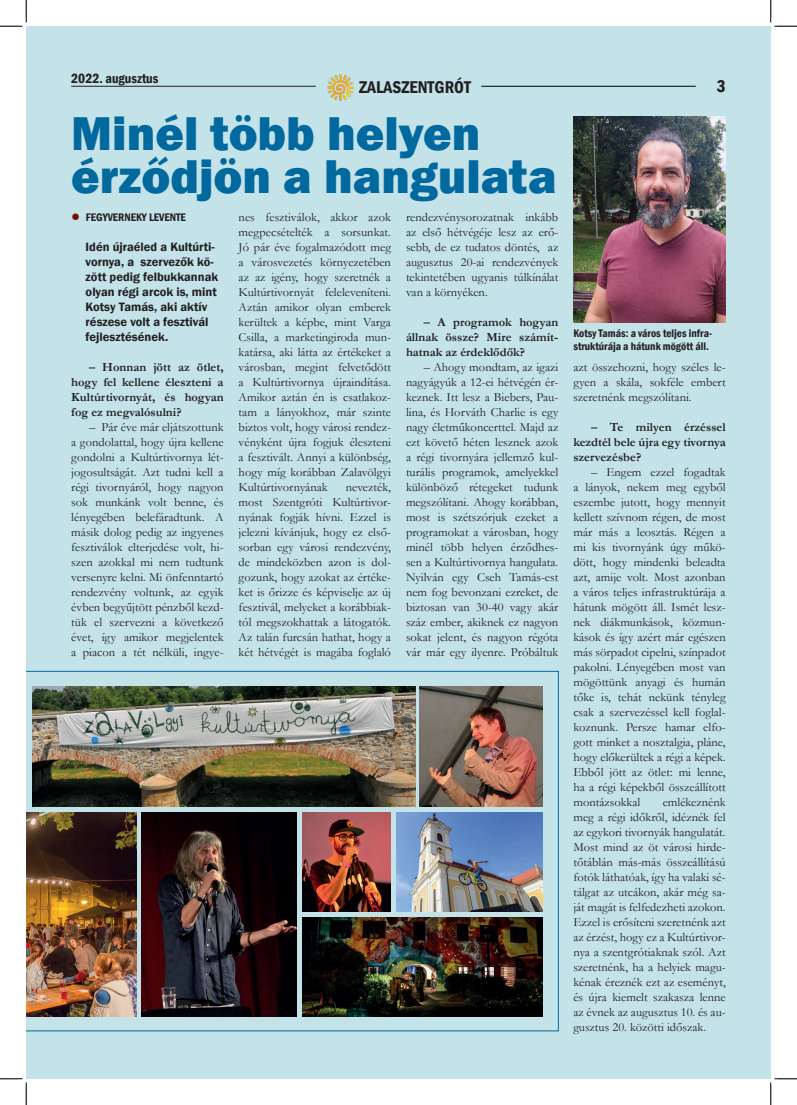
<style>
.page{position:relative;width:797px;height:1105px;background:#fff}
.page>*{position:absolute;margin:0;border:0;box-sizing:border-box;transform-origin:0 0}
.Főcím{font:800 48.75px/42.5px "Franklin Gothic";color:#02699e}
.t1{font:600 condensed 17.5px "Franklin Gothic";color:#231f20}
.t2{font:600 condensed 13.75px "Franklin Gothic";color:#231f20}
.Törzsszöveg{font:12.5px/15px "Garamond";color:#231f20;text-align:justify}
.Törzsszöveg-2{font:700 12.5px/15px "Garamond";color:#231f20;text-align:justify}
.Lead{font:600 12.5px/15px "Franklin Gothic";color:#231f20}
.Képaláírás{font:600 condensed 11.25px/12.5px "Franklin Gothic";color:#231f20}
.s1{font-family:"Garamond";font-weight:400;font-stretch:normal;font-size:15px;color:#771009}
</style>
<div class="page">
<div style="left:26px;top:26px;width:744px;height:1053px;background:#c3e3e9"></div>
<svg style="left:26px;top:671px;width:533px;height:360px"></svg>
<img style="left:573px;top:116px;width:152px;height:206px">
<img style="left:33px;top:686px;width:382px;height:120px">
<img style="left:302px;top:813px;width:89px;height:98px">
<img style="left:396px;top:813px;width:146px;height:98px">
<img style="left:26px;top:812px;width:110px;height:204px">
<img style="left:141px;top:812px;width:156px;height:204px">
<img style="left:420px;top:686px;width:122px;height:120px">
<img style="left:302px;top:917px;width:241px;height:99px">
<img style="left:327px;top:74px;width:27px;height:27px">
<hr style="left:71px;top:86px;width:245px;height:1px;background:#231f20">
<hr style="left:481px;top:86px;width:214px;height:1px;background:#000">
<svg style="left:0;top:0;width:27px;height:27px"></svg>
<svg style="left:0;top:1078px;width:27px;height:27px"></svg>
<svg style="left:770px;top:0;width:27px;height:27px"></svg>
<svg style="left:770px;top:1078px;width:27px;height:27px"></svg>
<p class="t2" style="left:71px;top:69px;width:89px">2022. augusztus</p>
<h2 class="t1" style="left:359px;top:75px;width:113px">ZALASZENTGRÓT</h2>
<p class="Főcím" style="left:71px;top:113px;width:487px">Minél több helyen érződjön a hangulata</p>
<h2 class="t1" style="left:716px;top:74px;width:10px">3</h2>
<p class="Képaláírás" style="left:71px;top:211px;width:116px"><span class="s1">●</span> FEGYVERNEKY LEVENTE</p>
<p class="Lead" style="left:86px;top:240px;width:134px">Idén újraéled a Kultúrti&shy;vornya, a szervezők kö&shy;zött pedig felbukkannak olyan régi arcok is, mint<br>Kotsy Tamás, aki aktív részese volt a fesztivál fejlesztésének.</p>
<p class="Törzsszöveg-2" style="left:71px;top:360px;width:154px;text-indent:18px">– Honnan jött az ötlet, hogy fel kellene éleszteni a Kultúrtivornyát, és hogyan fog ez megvalósulni?</p>
<p class="Törzsszöveg" style="left:71px;top:419px;width:154px;text-indent:18px">– Pár éve már eljátszottunk a gondolattal, hogy újra kellene gondolni a Kultúrtivornya lét&shy;jogosultságát. Azt tudni kell a régi tivornyáról, hogy nagyon sok munkánk volt benne, és lényegében belefáradtunk. A másik dolog pedig az ingyenes fesztiválok elterjedése volt, hi&shy;szen azokkal mi nem tudtunk versenyre kelni. Mi önfenntartó rendezvény voltunk, az egyik évben begyűjtött pénzből kezd&shy;tük el szervezni a következő évet, így amikor megjelentek a piacon a tét nélküli, ingye-</p>
<p class="Törzsszöveg" style="left:239px;top:209px;width:154px">nes fesztiválok, akkor azok megpecsételték a sorsunkat.<br>Jó pár éve fogalmazódott meg a városvezetés környezetében az az igény, hogy szeretnék a Kultúrtivornyát feleleveníteni.<br>Aztán amikor olyan emberek kerültek a képbe, mint Varga Csilla, a marketingiroda mun&shy;katársa, aki látta az értékeket a városban, megint felvetődött a Kultúrtivornya újraindítása.<br>Amikor aztán én is csatlakoz&shy;tam a lányokhoz, már szinte biztos volt, hogy városi rendez&shy;vényként újra fogjuk éleszteni a fesztivált. Annyi a különbség, hogy míg korábban Zalavölgyi Kultúrtivornyának</p>
<p class="Törzsszöveg" style="left:239px;top:479px;width:154px;text-indent:107px">nevezték, most Szentgróti Kultúrtivor&shy;nyának fogják hívni. Ezzel is jelezni kívánjuk, hogy ez első&shy;sorban egy városi rendezvény, de mindeközben azon is dol&shy;gozunk, hogy azokat az értéke&shy;ket is őrizze és képviselje az új fesztivál, melyeket a korábbiak&shy;tól megszokhattak a látogatók.<br>Az talán furcsán hathat, hogy a két hétvégét is magába foglaló</p>
<p class="Törzsszöveg" style="left:406px;top:209px;width:154px">rendezvénysorozatnak inkább az első hétvégéje lesz az erő&shy;sebb, de ez tudatos döntés, az augusztus 20-ai rendezvények tekintetében ugyanis túlkínálat van a környéken.</p>
<p class="Törzsszöveg-2" style="left:406px;top:314px;width:154px;text-indent:18px">– A programok hogyan állnak össze? Mire számít&shy;hatnak az érdeklődők?</p>
<p class="Törzsszöveg" style="left:406px;top:359px;width:154px;text-indent:18px">– Ahogy mondtam, az igazi nagyágyúk a 12-ei hétvégén ér&shy;keznek. Itt lesz a Biebers, Pau&shy;lina, és Horváth Charlie is egy nagy életműkoncerttel. Majd az ezt követő héten lesznek azok a régi tivornyára jellemző kul&shy;turális programok, amelyekkel különböző rétegeket tudunk megszólítani. Ahogy korábban, most is szétszórjuk ezeket a programokat a városban, hogy minél több helyen érződhes&shy;sen a Kultúrtivornya hangulata.<br>Nyilván egy Cseh Tamás-est nem fog bevonzani ezreket, de biztosan van 30-40 vagy akár száz ember, akiknek ez nagyon sokat jelent, és nagyon régóta vár már egy ilyenre. Próbáltuk</p>
<p class="Törzsszöveg" style="left:573px;top:359px;width:154px">azt összehozni, hogy széles le&shy;gyen a skála, sokféle embert szeretnénk megszólítani.</p>
<p class="Képaláírás" style="left:573px;top:327px;width:140px">Kotsy Tamás: a város teljes infra&shy;struktúrája a hátunk mögött áll.</p>
<p class="Törzsszöveg-2" style="left:573px;top:419px;width:154px;text-indent:18px">– Te milyen érzéssel kezdtél bele újra egy tivornya szervezésbe?</p>
<p class="Törzsszöveg" style="left:573px;top:464px;width:154px;text-indent:18px">– Engem ezzel fogadtak a lányok, nekem meg egyből eszembe jutott, hogy mennyit kellett szívnom régen, de most már más a leosztás. Régen a mi kis tivornyánk úgy műkö&shy;dött, hogy mindenki beleadta azt, amije volt. Most azonban a város teljes infrastruktúrája a hátunk mögött áll. Ismét lesz&shy;nek diákmunkások, közmun&shy;kások és így azért már egészen más sörpadot cipelni, színpadot pakolni. Lényegében most van mögöttünk anyagi és humán tőke is, tehát nekünk tényleg csak a szervezéssel kell foglal&shy;koznunk. Persze hamar elfo&shy;gott minket a nosztalgia, pláne, hogy előkerültek a régi a képek.<br>Ebből jött az ötlet: mi lenne, ha a régi képekből összeállított montázsokkal</p>
<p class="Törzsszöveg" style="left:573px;top:794px;width:154px;text-indent:89px">emlékeznénk meg a régi időkről, idéznék fel az egykori tivornyák hangulatát.<br>Most mind az öt városi hirde&shy;tőtáblán más-más összeállítású fotók láthatóak, így ha valaki sé&shy;tálgat az utcákon, akár még sa&shy;ját magát is felfedezheti azokon.<br>Ezzel is erősíteni szeretnénk azt az érzést, hogy ez a Kultúrtivor&shy;nya a szentgrótiaknak szól. Azt szeretnénk, ha a helyiek magu&shy;kénak éreznék ezt az eseményt, és újra kiemelt szakasza lenne az évnek az augusztus 10. és au&shy;gusztus 20. közötti időszak.</p>
</div>
